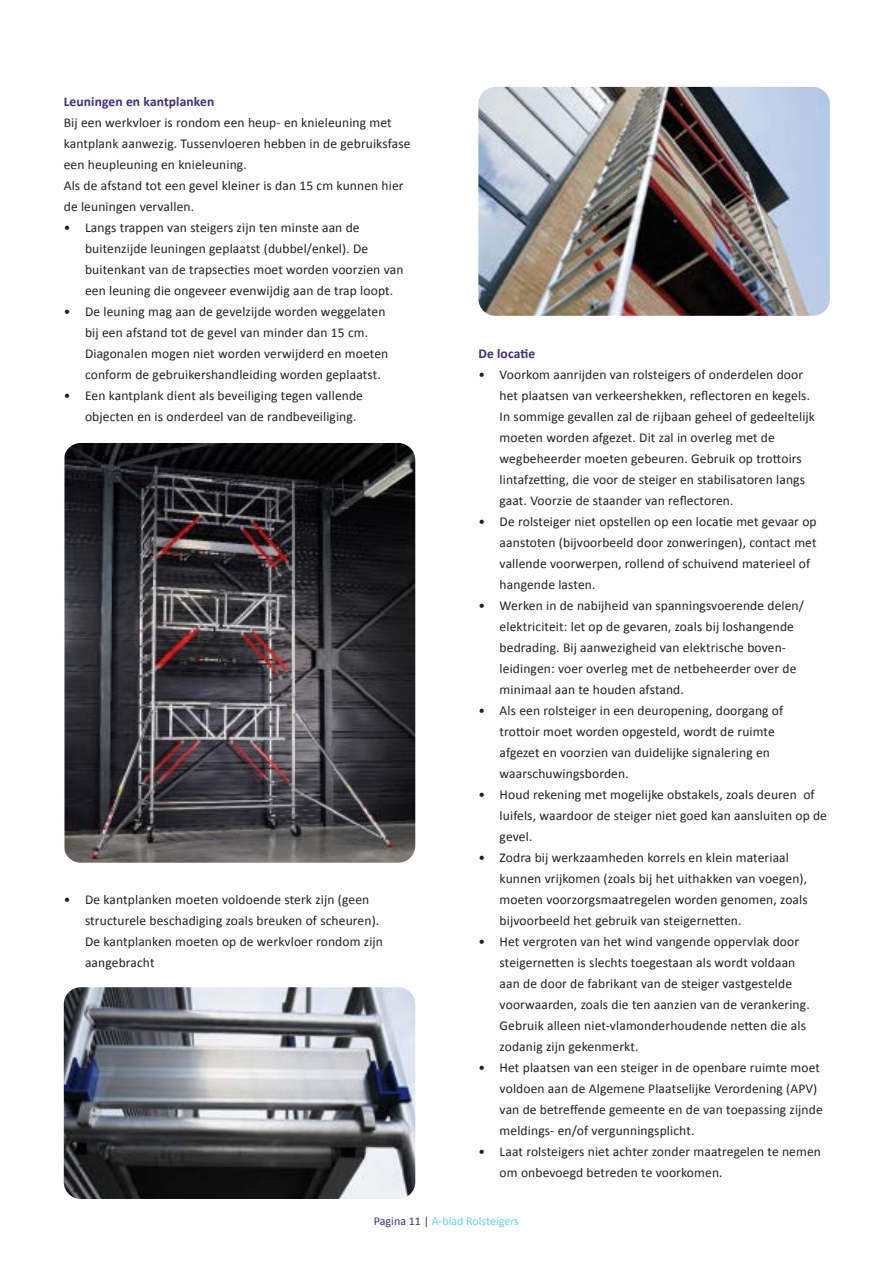
<style>
.page{position:relative;width:893px;height:1263px;background:#fff}
.page>*{position:absolute;margin:0;border:0;box-sizing:border-box;transform-origin:0 0}
.t1{font:13.5px/21px "Calibri";letter-spacing:.01em;color:#231f20}
.t2{font:700 13.5px "Calibri";letter-spacing:.01em;color:#402c77}
.t3{font:12px "Calibri";color:#67cef5}
.s1{color:#402c77}
</style>
<div class="page">
<img style="left:64px;top:443px;width:351px;height:420px">
<img style="left:64px;top:987px;width:351px;height:212px">
<img style="left:478px;top:87px;width:352px;height:229px">
<p class="t2" style="left:64px;top:92px;width:152px">Leuningen en kantplanken</p>
<p class="t1" style="left:64px;top:111px;width:348px">Bij een werkvloer is rondom een heup- en knieleuning met kantplank aanwezig. Tussenvloeren hebben in de gebruiksfase een heupleuning en knieleuning.<br>Als de afstand tot een gevel kleiner is dan 15 cm kunnen hier de leuningen vervallen.</p>
<p class="t1" style="left:85px;top:216px;width:320px;text-indent:-21px">• Langs trappen van steigers zijn ten minste aan de buitenzijde leuningen geplaatst (dubbel/enkel). De buitenkant van de trapsecties moet worden voorzien van een leuning die ongeveer evenwijdig aan de trap loopt.</p>
<p class="t1" style="left:85px;top:300px;width:305px;text-indent:-21px">• De leuning mag aan de gevelzijde worden weggelaten bij een afstand tot de gevel van minder dan 15 cm.<br>Diagonalen mogen niet worden verwijderd en moeten conform de gebruikershandleiding worden geplaatst.</p>
<p class="t1" style="left:85px;top:385px;width:279px;text-indent:-21px">• Een kantplank dient als beveiliging tegen vallende objecten en is onderdeel van de randbeveiliging.</p>
<p class="t2" style="left:478px;top:344px;width:58px">De locatie</p>
<p class="t1" style="left:500px;top:363px;width:317px;text-indent:-21px">• Voorkom aanrijden van rolsteigers of onderdelen door het plaatsen van verkeershekken, reflectoren en kegels.<br>In sommige gevallen zal de rijbaan geheel of gedeeltelijk moeten worden afgezet. Dit zal in overleg met de wegbeheerder moeten gebeuren. Gebruik op trottoirs lintafzetting, die voor de steiger en stabilisatoren langs gaat. Voorzie de staander van reflectoren.</p>
<p class="t1" style="left:500px;top:510px;width:319px;text-indent:-21px">• De rolsteiger niet opstellen op een locatie met gevaar op aanstoten (bijvoorbeeld door zonweringen), contact met vallende voorwerpen, rollend of schuivend materieel of hangende lasten.</p>
<p class="t1" style="left:500px;top:594px;width:306px;text-indent:-21px">• Werken in de nabijheid van spanningsvoerende delen/ elektriciteit: let op de gevaren, zoals bij loshangende bedrading. Bij aanwezigheid van elektrische boven&shy;leidingen: voer overleg met de netbeheerder over de minimaal aan te houden afstand.</p>
<p class="t1" style="left:500px;top:700px;width:285px;text-indent:-21px">• Als een rolsteiger in een deuropening, doorgang of trottoir moet worden opgesteld, wordt de ruimte afgezet en voorzien van duidelijke signalering en waarschuwingsborden.</p>
<p class="t1" style="left:500px;top:784px;width:329px;text-indent:-21px">• Houd rekening met mogelijke obstakels, zoals deuren of luifels, waardoor de steiger niet goed kan aansluiten op de gevel.</p>
<p class="t1" style="left:500px;top:847px;width:310px;text-indent:-21px">• Zodra bij werkzaamheden korrels en klein materiaal kunnen vrijkomen (zoals bij het uithakken van voegen), moeten voorzorgsmaatregelen worden genomen, zoals bijvoorbeeld het gebruik van steigernetten.</p>
<p class="t1" style="left:500px;top:931px;width:312px;text-indent:-21px">• Het vergroten van het wind vangende oppervlak door steigernetten is slechts toegestaan als wordt voldaan aan de door de fabrikant van de steiger vastgestelde voorwaarden, zoals die ten aanzien van de verankering.<br>Gebruik alleen niet-vlamonderhoudende netten die als zodanig zijn gekenmerkt.</p>
<p class="t1" style="left:500px;top:1057px;width:325px;text-indent:-21px">• Het plaatsen van een steiger in de openbare ruimte moet voldoen aan de Algemene Plaatselijke Verordening (APV) van de betreffende gemeente en de van toepassing zijnde meldings- en/of vergunningsplicht.</p>
<p class="t1" style="left:500px;top:1141px;width:323px;text-indent:-21px">• Laat rolsteigers niet achter zonder maatregelen te nemen om onbevoegd betreden te voorkomen.</p>
<p class="t3" style="left:374px;top:1213px;width:147px"><span class="s1">Pagina 11 |</span> A-blad Rolsteigers</p>
<p class="t1" style="left:85px;top:888px;width:299px;text-indent:-21px">• De kantplanken moeten voldoende sterk zijn (geen structurele beschadiging zoals breuken of scheuren).<br>De kantplanken moeten op de werkvloer rondom zijn aangebracht</p>
</div>
